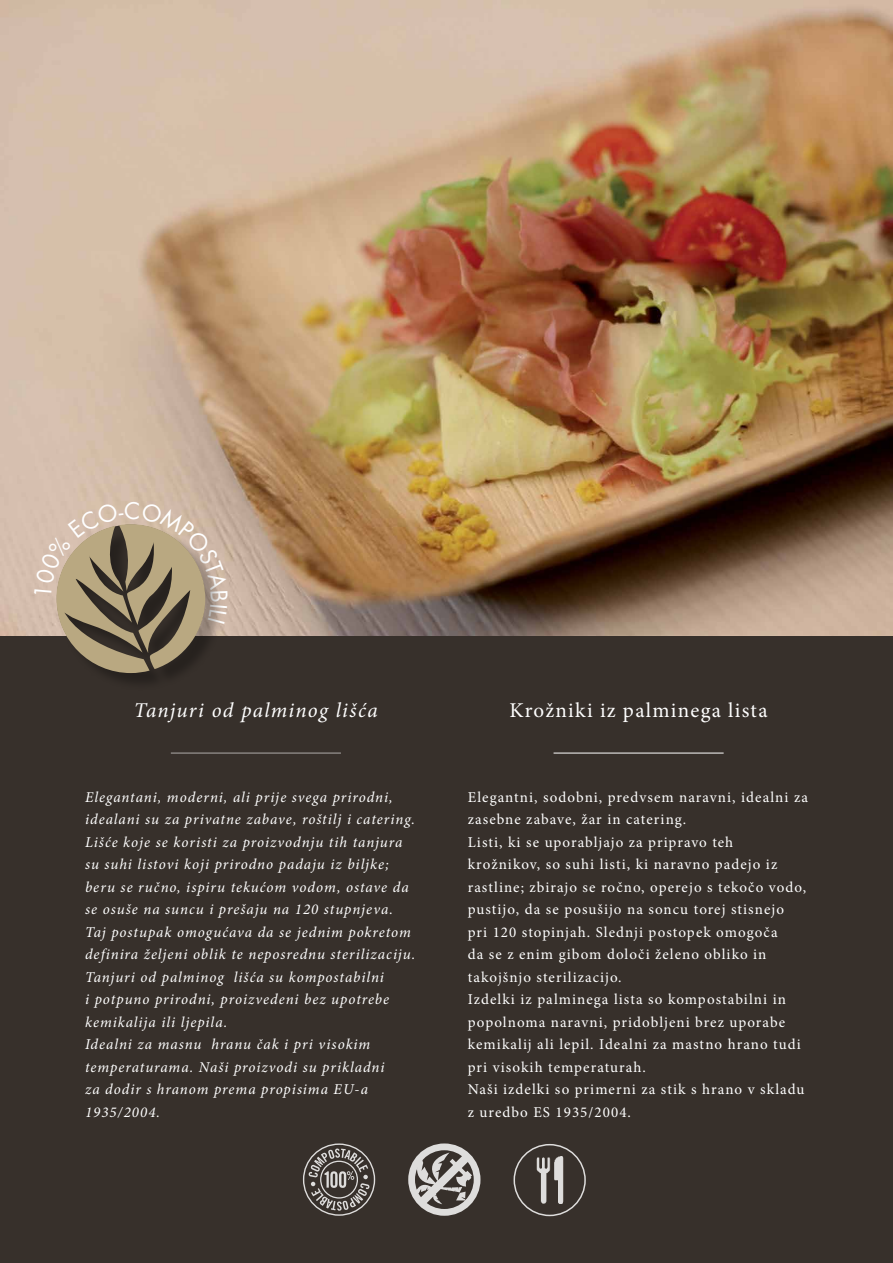
<style>
.page{position:relative;width:893px;height:1263px;background:#37302b}
.page>*{position:absolute;margin:0;border:0;box-sizing:border-box;transform-origin:0 0}
.t1{font:21px "Minion Pro";letter-spacing:.06em;color:#fff}
.t2{font:italic 21px "Minion Pro";letter-spacing:.06em;color:#fff}
.t3{font:italic 15px/22.5px "Minion Pro";letter-spacing:.06em;color:#fff}
.t4{font:15px/22.5px "Minion Pro";letter-spacing:.07em;color:#fff}
</style>
<div class="page">
<img style="left:0;top:0;width:893px;height:636px">
<hr style="left:171px;top:753px;width:170px;height:1px;background:#fff">
<hr style="left:554px;top:753px;width:170px;height:1px;background:#fff">
<div style="left:59px;top:526px;width:165px;height:166px;background:#000;opacity:.3"></div>
<svg style="left:408px;top:1143px;width:72px;height:73px"></svg>
<svg style="left:303px;top:1143px;width:72px;height:73px"></svg>
<img style="left:536px;top:1156px;width:28px;height:47px">
<div style="left:513px;top:1144px;width:73px;height:72px;border:2px solid #fff;border-radius:50%"></div>
<svg style="left:34px;top:501px;width:194px;height:172px"></svg>
<h1 class="t2" style="left:134px;top:696px;width:245px">Tanjuri od palminog lišća</h1>
<h1 class="t1" style="left:510px;top:696px;width:259px">Krožniki iz palminega lista</h1>
<p class="t3" style="left:85px;top:786px;width:332px">Elegantani, moderni, ali prije svega prirodni, idealani su za privatne zabave, roštilj i catering.<br>Lišće koje se koristi za proizvodnju tih tanjura su suhi listovi koji prirodno padaju iz biljke; beru se ručno, ispiru tekućom vodom, ostave da se osuše na suncu i prešaju na 120 stupnjeva.<br>Taj postupak omogućava da se jednim pokretom definira željeni oblik te neposrednu sterilizaciju.<br>Tanjuri od palminog lišća su kompostabilni<br>i potpuno prirodni, proizvedeni bez upotrebe kemikalija ili ljepila.<br>Idealni za masnu hranu čak i pri visokim temperaturama. Naši proizvodi su prikladni<br>za dodir s hranom prema propisima EU-a 1935/2004.</p>
<p class="t4" style="left:468px;top:786px;width:342px">Elegantni, sodobni, predvsem naravni, idealni za zasebne zabave, žar in catering.<br>Listi, ki se uporabljajo za pripravo teh krožnikov, so suhi listi, ki naravno padejo iz rastline; zbirajo se ročno, operejo s tekočo vodo, pustijo, da se posušijo na soncu torej stisnejo<br>pri 120 stopinjah. Slednji postopek omogoča<br>da se z enim gibom določi želeno obliko in takojšnjo sterilizacijo.<br>Izdelki iz palminega lista so kompostabilni in popolnoma naravni, pridobljeni brez uporabe kemikalij ali lepil. Idealni za mastno hrano tudi pri visokih temperaturah.<br>Naši izdelki so primerni za stik s hrano v skladu z uredbo ES 1935/2004.</p>
</div>
